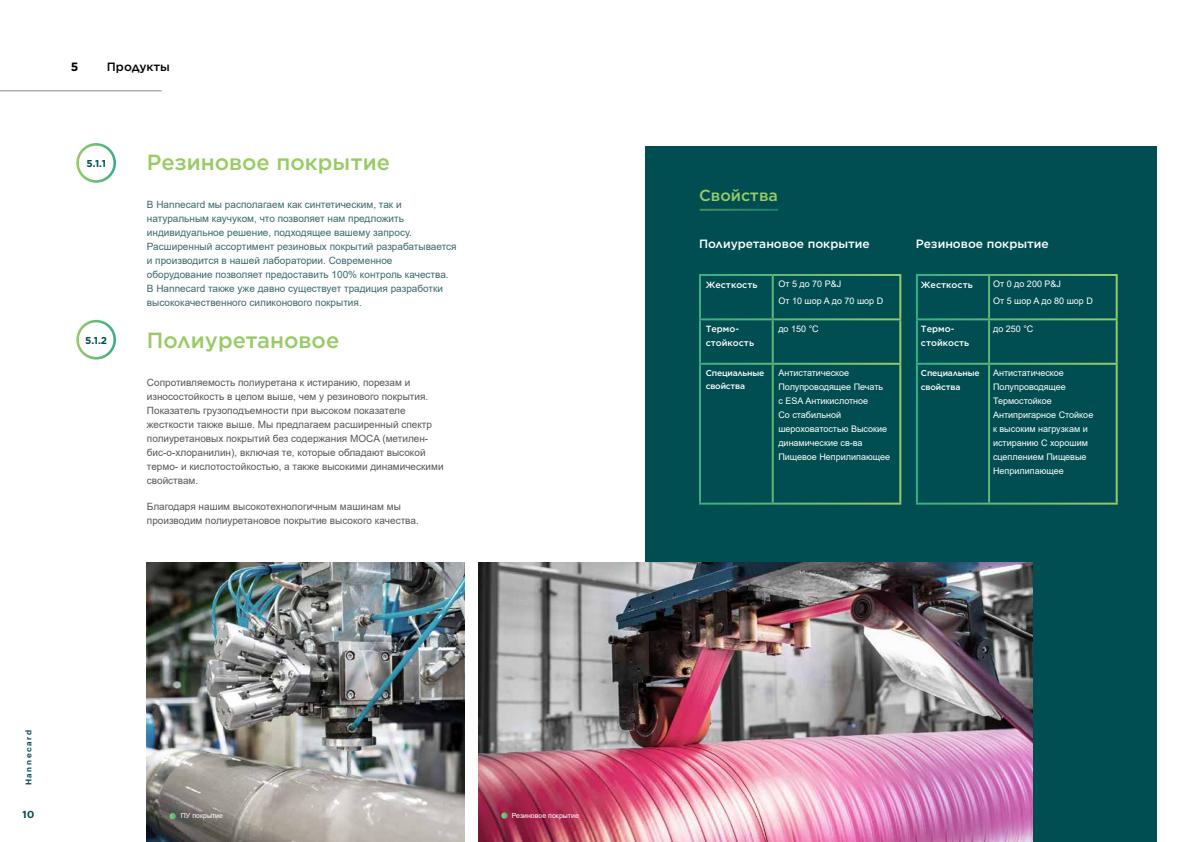
<style>
.page{position:relative;width:1191px;height:842px;background:#fff}
.page>*{position:absolute;margin:0;border:0;box-sizing:border-box;transform-origin:0 0}
.t1{font:500 22px "Gotham";color:#98cb65}
.t2{font:500 16px "Gotham";color:#98cb65}
.t3{font:500 12px "Gotham";color:#fff}
.t4{font:500 12px "Gotham";color:#000}
.t5{font:700 12px "Gotham";color:#000}
.t6{font:10px/14px "Arial";color:#575756}
.t7{font:10px/14px "Arial";color:#3c686c}
.t8{font:700 10px "Gotham";color:#004e52}
.t9{font:600 10px "Graphik";color:#004e52}
.t10{font:9px/14px "Arial";color:#fff}
.t11{font:500 9px/14px "Gotham";color:#fff}
.t12{font:500 8.5px/13px "Gotham";letter-spacing:-.02em;color:#fff}
.t13{font:600 8px "Graphik";letter-spacing:.2em;color:#004e52}
.t14{font:7px "Arial";color:#fff}
</style>
<div class="page">
<hr style="left:0;top:91px;width:162px;height:1px;background:#000">
<div style="left:645px;top:146px;width:512px;height:696px;background:#004e52"></div>
<img style="left:478px;top:563px;width:554px;height:279px">
<img style="left:147px;top:563px;width:317px;height:279px">
<hr style="left:699px;top:274px;width:73px;height:2px;background:#fff">
<hr style="left:699px;top:276px;width:2px;height:42px;background:#fff">
<hr style="left:772px;top:274px;width:129px;height:2px;background:#fff">
<hr style="left:771px;top:276px;width:2px;height:42px;background:#fff">
<hr style="left:899px;top:276px;width:2px;height:42px;background:#fff">
<hr style="left:699px;top:318px;width:73px;height:2px;background:#fff">
<hr style="left:699px;top:320px;width:2px;height:43px;background:#fff">
<hr style="left:772px;top:318px;width:129px;height:2px;background:#fff">
<hr style="left:771px;top:320px;width:2px;height:43px;background:#fff">
<hr style="left:899px;top:320px;width:2px;height:43px;background:#fff">
<hr style="left:699px;top:363px;width:73px;height:2px;background:#fff">
<hr style="left:699px;top:365px;width:2px;height:138px;background:#fff">
<hr style="left:772px;top:363px;width:129px;height:2px;background:#fff">
<hr style="left:771px;top:365px;width:2px;height:138px;background:#fff">
<hr style="left:899px;top:365px;width:2px;height:138px;background:#fff">
<hr style="left:699px;top:503px;width:73px;height:2px;background:#fff">
<hr style="left:772px;top:503px;width:129px;height:2px;background:#fff">
<hr style="left:916px;top:274px;width:73px;height:2px;background:#fff">
<hr style="left:916px;top:276px;width:2px;height:42px;background:#fff">
<hr style="left:989px;top:274px;width:128px;height:2px;background:#fff">
<hr style="left:988px;top:276px;width:2px;height:42px;background:#fff">
<hr style="left:1115px;top:276px;width:2px;height:42px;background:#fff">
<hr style="left:916px;top:318px;width:73px;height:2px;background:#fff">
<hr style="left:916px;top:320px;width:2px;height:43px;background:#fff">
<hr style="left:989px;top:318px;width:128px;height:2px;background:#fff">
<hr style="left:988px;top:320px;width:2px;height:43px;background:#fff">
<hr style="left:1115px;top:320px;width:2px;height:43px;background:#fff">
<hr style="left:916px;top:363px;width:73px;height:2px;background:#fff">
<hr style="left:916px;top:365px;width:2px;height:138px;background:#fff">
<hr style="left:989px;top:363px;width:128px;height:2px;background:#fff">
<hr style="left:988px;top:365px;width:2px;height:138px;background:#fff">
<hr style="left:1115px;top:365px;width:2px;height:138px;background:#fff">
<hr style="left:916px;top:503px;width:73px;height:2px;background:#fff">
<hr style="left:989px;top:503px;width:128px;height:2px;background:#fff">
<svg style="left:76px;top:143px;width:40px;height:40px"></svg>
<svg style="left:76px;top:320px;width:40px;height:40px"></svg>
<svg style="left:170px;top:813px;width:6px;height:6px"></svg>
<svg style="left:501px;top:812px;width:6px;height:7px"></svg>
<hr style="left:699px;top:209px;width:79px;height:2px;background:#fff">
<p class="t5" style="left:71px;top:59px;width:9px">5</p>
<p class="t4" style="left:107px;top:59px;width:65px">Продукты</p>
<p class="t8" style="left:86px;top:157px;width:21px">5.1.1</p>
<p class="t8" style="left:85px;top:333px;width:23px">5.1.2</p>
<h1 class="t1" style="left:147px;top:148px;width:245px">Резиновое покрытие</h1>
<p class="t7" style="left:147px;top:197px;width:311px">В Hannecard мы располагаем как синтетическим, так и натуральным каучуком, что позволяет нам предложить индивидуальное решение, подходящее вашему запросу.<br>Расширенный ассортимент резиновых покрытий разрабатывается и производится в нашей лаборатории. Современное оборудование позволяет предоставить 100% контроль качества.<br>В Hannecard также уже давно существует традиция разработки высококачественного силиконового покрытия.</p>
<h1 class="t1" style="left:147px;top:326px;width:194px">Полиуретановое</h1>
<p class="t6" style="left:147px;top:376px;width:298px">Сопротивляемость полиуретана к истиранию, порезам и износостойкость в целом выше, чем у резинового покрытия.<br>Показатель грузоподъемности при высоком показателе жесткости также выше. Мы предлагаем расширенный спектр полиуретановых покрытий без содержания MOCA (метилен&shy;бис-о-хлоранилин), включая те, которые обладают высокой термо- и кислотостойкостью, а также высокими динамическими свойствам.</p>
<p class="t6" style="left:147px;top:499px;width:273px">Благодаря нашим высокотехнологичным машинам мы производим полиуретановое покрытие высокого качества.</p>
<p class="t13" style="left:23px;top:785px;width:57px;rotate:-90deg">Hannecard</p>
<p class="t9" style="left:23px;top:806px;width:13px">10</p>
<p class="t14" style="left:181px;top:811px;width:44px">ПУ покрытие</p>
<p class="t14" style="left:512px;top:810px;width:69px">Резиновое покрытие</p>
<h2 class="t2" style="left:699px;top:185px;width:80px">Свойства</h2>
<p class="t3" style="left:699px;top:236px;width:172px">Полиуретановое покрытие</p>
<p class="t3" style="left:916px;top:236px;width:134px">Резиновое покрытие</p>
<p class="t11" style="left:705px;top:278px;width:53px">Жесткость</p>
<p class="t10" style="left:778px;top:276px;width:106px;line-height:16.8px">От 5 до 70 P&amp;J<br>От 10 шор A до 70 шор D</p>
<p class="t11" style="left:705px;top:322px;width:50px">Термо&shy;стойкость</p>
<p class="t10" style="left:778px;top:321px;width:42px">до 150 °C</p>
<p class="t12" style="left:705px;top:367px;width:60px">Специальные свойства</p>
<p class="t10" style="left:778px;top:366px;width:113px">Антистатическое<br>Полупроводящее Печать<br>с ESA Антикислотное<br>Со стабильной шероховатостью Высокие динамические св-ва<br>Пищевое Неприлипающее</p>
<p class="t11" style="left:921px;top:278px;width:53px">Жесткость</p>
<p class="t10" style="left:993px;top:276px;width:101px;line-height:16.8px">От 0 до 200 P&amp;J<br>От 5 шор A до 80 шор D</p>
<p class="t11" style="left:921px;top:322px;width:50px">Термо&shy;стойкость</p>
<p class="t10" style="left:993px;top:321px;width:42px">до 250 °C</p>
<p class="t12" style="left:921px;top:366px;width:60px;line-height:14px">Специальные свойства</p>
<p class="t10" style="left:993px;top:366px;width:102px">Антистатическое<br>Полупроводящее<br>Термостойкое<br>Антипригарное Стойкое к высоким нагрузкам и истиранию С хорошим сцеплением Пищевые<br>Неприлипающее</p>
</div>
